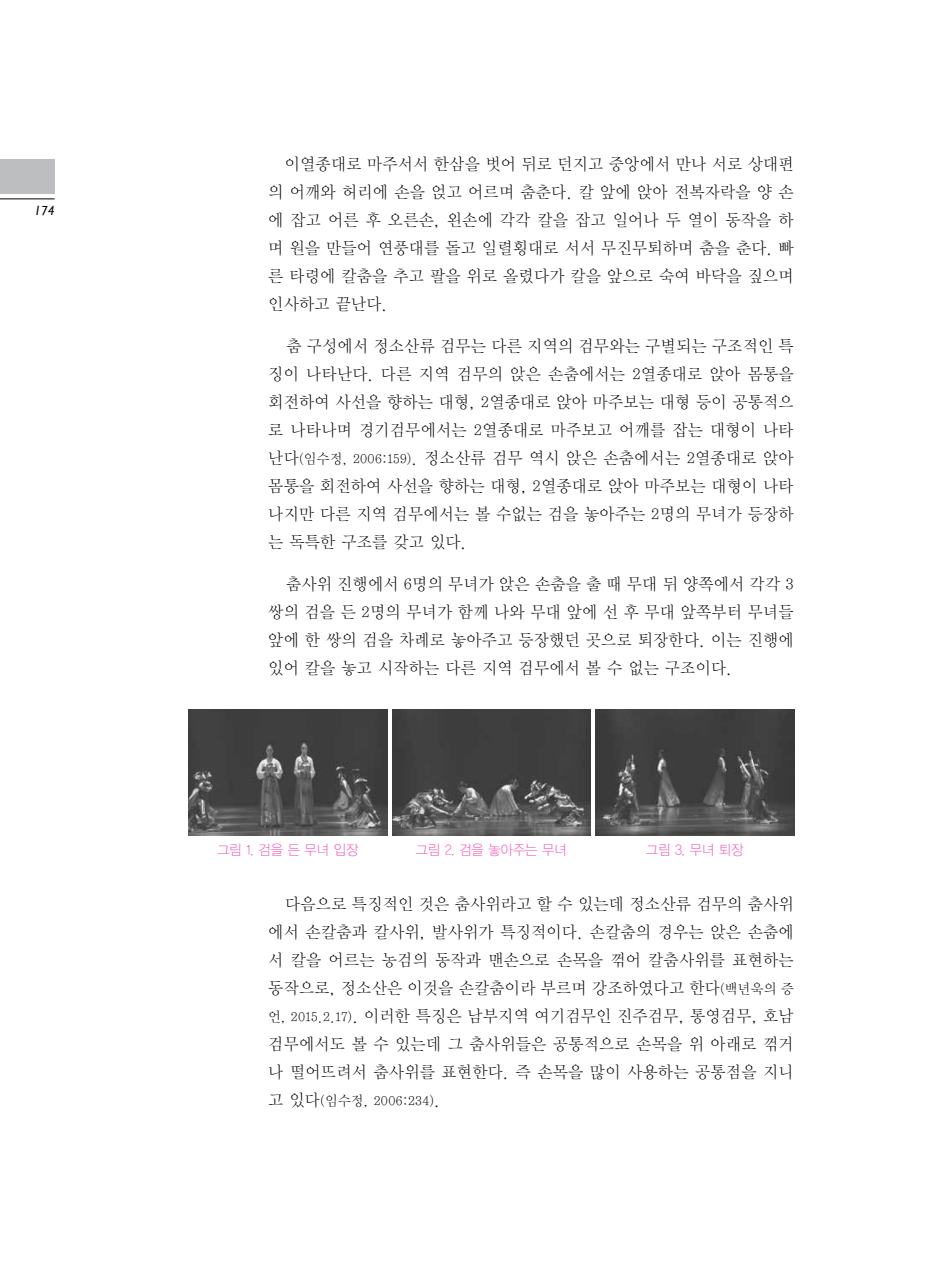
<style>
.page{position:relative;width:933px;height:1275px;background:#fff}
.page>*{position:absolute;margin:0;border:0;box-sizing:border-box;transform-origin:0 0}
.t1{font:16.62px/28px "YDIY Mj O110 KSCPC EUC H";letter-spacing:-.025em;color:#000;text-align:justify;scale:.95 1}
.t2{font:14px "YDIYGO110";color:#f24dae;scale:.95 1}
.t3{font:14px "YDIY Mj O110 KSCPC EUC H";letter-spacing:-.025em;color:#000;scale:.95 1}
.t4{font:italic 13.12px "Gill Sans";color:#000}
.s1{font-size:14px}
.s2{font-size:16.62px}
</style>
<div class="page">
<div style="left:0;top:159px;width:55px;height:34px;background:#bcbec0"></div>
<hr style="left:0;top:198px;width:55px;height:1px;background:#000">
<img style="left:189px;top:709px;width:198px;height:127px">
<img style="left:392px;top:709px;width:198px;height:127px">
<img style="left:595px;top:709px;width:199px;height:127px">
<p class="t4" style="left:34px;top:203px;width:22px">174</p>
<p class="t1" style="left:268px;top:151px;width:555px;text-indent:16px">이열종대로 마주서서 한삼을 벗어 뒤로 던지고 중앙에서 만나 서로 상대편 의 어깨와 허리에 손을 얹고 어르며 춤춘다. 칼 앞에 앉아 전복자락을 양 손 에 잡고 어른 후 오른손, 왼손에 각각 칼을 잡고 일어나 두 열이 동작을 하 며 원을 만들어 연풍대를 돌고 일렬횡대로 서서 무진무퇴하며 춤을 춘다. 빠 른 타령에 칼춤을 추고 팔을 위로 올렸다가 칼을 앞으로 숙여 바닥을 짚으며 인사하고 끝난다.</p>
<p class="t1" style="left:268px;top:333px;width:555px;text-indent:18px">춤 구성에서 정소산류 검무는 다른 지역의 검무와는 구별되는 구조적인 특 징이 나타난다. 다른 지역 검무의 앉은 손춤에서는 2열종대로 앉아 몸통을 회전하여 사선을 향하는 대형, 2열종대로 앉아 마주보는 대형 등이 공통적으 로 나타나며 경기검무에서는 2열종대로 마주보고 어깨를 잡는 대형이 나타 난다<span class="s1">(임수정, 2006:159)</span>. 정소산류 검무 역시 앉은 손춤에서는 2열종대로 앉아 몸통을 회전하여 사선을 향하는 대형, 2열종대로 앉아 마주보는 대형이 나타 나지만 다른 지역 검무에서는 볼 수없는 검을 놓아주는 2명의 무녀가 등장하 는 독특한 구조를 갖고 있다.</p>
<p class="t1" style="left:268px;top:571px;width:555px;text-indent:18px">춤사위 진행에서 6명의 무녀가 앉은 손춤을 출 때 무대 뒤 양쪽에서 각각 3 쌍의 검을 든 2명의 무녀가 함께 나와 무대 앞에 선 후 무대 앞쪽부터 무녀들 앞에 한 쌍의 검을 차례로 놓아주고 등장했던 곳으로 퇴장한다. 이는 진행에 있어 칼을 놓고 시작하는 다른 지역 검무에서 볼 수 없는 구조이다.</p>
<p class="t2" style="left:217px;top:842px;width:150px">그림 1. 검을 든 무녀 입장</p>
<p class="t2" style="left:416px;top:842px;width:160px">그림 2. 검을 놓아주는 무녀</p>
<p class="t2" style="left:646px;top:842px;width:104px">그림 3. 무녀 퇴장</p>
<p class="t1" style="left:268px;top:890px;width:555px;text-indent:17px">다음으로 특징적인 것은 춤사위라고 할 수 있는데 정소산류 검무의 춤사위 에서 손칼춤과 칼사위, 발사위가 특징적이다. 손칼춤의 경우는 앉은 손춤에 서 칼을 어르는 농검의 동작과 맨손으로 손목을 꺾어 칼춤사위를 표현하는 동작으로, 정소산은 이것을 손칼춤이라 부르며 강조하였다고 한다<span class="s1">(백년욱의 증 언, 2015.2.17)</span>. 이러한 특징은 남부지역 여기검무인 진주검무, 통영검무, 호남 검무에서도 볼 수 있는데 그 춤사위들은 공통적으로 손목을 위 아래로 꺾거 나 떨어뜨려서 춤사위를 표현한다. 즉 손목을 많이 사용하는 공통점을 지니</p>
<p class="t3" style="left:268px;top:1093px;width:183px"><span class="s2">고 있다</span>(임수정, 2006:234)<span class="s2">.</span></p>
</div>
